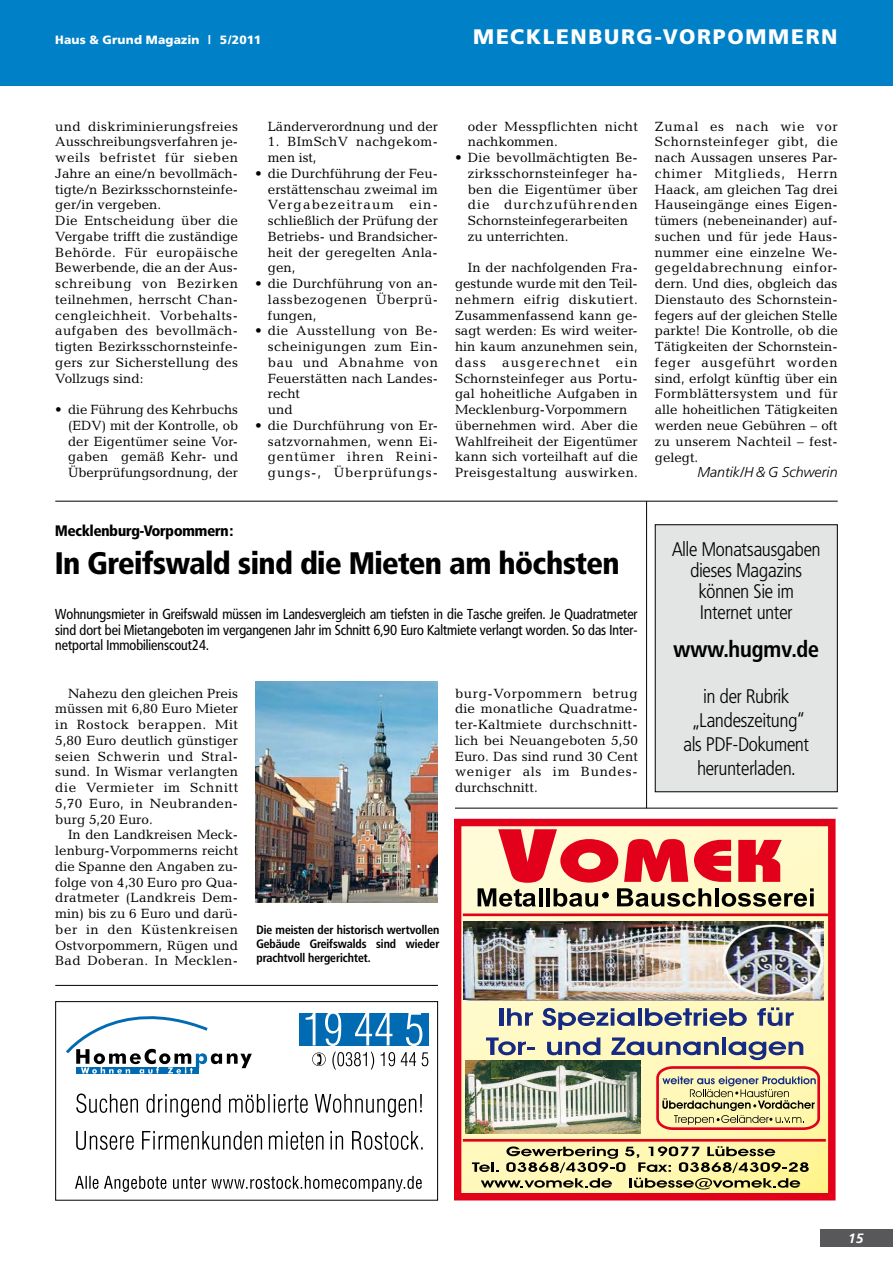
<style>
.page{position:relative;width:893px;height:1263px;background:#fff}
.page>*{position:absolute;margin:0;border:0;box-sizing:border-box;transform-origin:0 0}
.t1{font:900 30.75px "Frutiger Condensed BQ";color:#000}
.t2{font:700 22.5px "Frutiger Condensed BQ";color:#000}
.t3{font:900 21px "Frutiger";letter-spacing:.08em;color:#fff}
.t4{font:300 19.5px/21px "Frutiger Condensed BQ";color:#000;text-align:center}
.t5{font:900 15px "Frutiger Condensed BQ";color:#000}
.t6{font:14.25px/15.8px "Frutiger Condensed BQ";color:#000;text-align:justify}
.t7{font:italic 300 14.25px "Frutiger";color:#000}
.t8{font:13.5px/15.8px "Candida";letter-spacing:.015em;color:#000;text-align:justify}
.t9{font:italic 700 13.5px "Frutiger";color:#fff}
.t10{font:700 12px/14.2px "Frutiger Condensed BQ";color:#000;text-align:justify}
.t11{font:900 12px "Frutiger";letter-spacing:.015em;color:#fff}
</style>
<div class="page">
<div style="left:821px;top:1229px;width:72px;height:17px;background:#58585a"></div>
<div style="left:0;top:0;width:893px;height:85px;background:#0081c7"></div>
<svg style="left:312px;top:1052px;width:116px;height:18px"></svg>
<div style="left:299px;top:1013px;width:130px;height:32px;background:#006ab3"></div>
<svg style="left:306px;top:1013px;width:116px;height:33px"></svg>
<svg style="left:330px;top:1131px;width:93px;height:19px"></svg>
<svg style="left:269px;top:1131px;width:54px;height:19px"></svg>
<svg style="left:76px;top:1131px;width:186px;height:19px"></svg>
<svg style="left:76px;top:1093px;width:346px;height:24px"></svg>
<svg style="left:66px;top:1016px;width:186px;height:58px"></svg>
<svg style="left:75px;top:1176px;width:347px;height:16px"></svg>
<div style="left:55px;top:1001px;width:383px;height:199px;border:1px solid #000"></div>
<svg style="left:462px;top:827px;width:365px;height:365px;background:#f9f0ba"></svg>
<div style="left:454px;top:819px;width:381px;height:381px;border:7px solid #e2001a"></div>
<svg style="left:472px;top:1146px;width:337px;height:43px;background:#c1bb84"></svg>
<hr style="left:463px;top:1139px;width:363px;height:2px;background:#e2001a">
<svg style="left:478px;top:829px;width:336px;height:78px;background:#dd907f"></svg>
<hr style="left:463px;top:913px;width:366px;height:3px;background:#e2001a">
<hr style="left:499px;top:1008px;width:4px;height:18px;background:#162983">
<svg style="left:507px;top:1008px;width:26px;height:18px"></svg>
<svg style="left:542px;top:1008px;width:93px;height:22px;background:#a6aaab"></svg>
<hr style="left:638px;top:1008px;width:4px;height:18px;background:#162983">
<svg style="left:645px;top:1008px;width:102px;height:18px;background:#9499a3"></svg>
<svg style="left:757px;top:1007px;width:37px;height:19px"></svg>
<svg style="left:486px;top:1037px;width:49px;height:18px"></svg>
<svg style="left:547px;top:1037px;width:53px;height:18px"></svg>
<img style="left:464px;top:922px;width:360px;height:78px">
<img style="left:466px;top:1060px;width:174px;height:74px">
<svg style="left:611px;top:1037px;width:210px;height:94px;background:#cbbc99"></svg>
<img style="left:255px;top:682px;width:183px;height:220px">
<div style="left:655px;top:525px;width:182px;height:267px;background:#e3e4e4"></div>
<div style="left:655px;top:524px;width:183px;height:268px;border:1px solid #000"></div>
<hr style="left:55px;top:501px;width:783px;height:1px;background:#000">
<hr style="left:55px;top:985px;width:383px;height:1px;background:#000">
<hr style="left:455px;top:808px;width:383px;height:1px;background:#000">
<hr style="left:646px;top:501px;width:1px;height:307px;background:#000">
<p class="t11" style="left:55px;top:33px;width:207px">HAUS &amp; GRUND MAGAZIN | 5/2011</p>
<h3 class="t3" style="left:473px;top:24px;width:366px">MECKLENBURG-VORPOMMERN</h3>
<p class="t8" style="left:55px;top:118px;width:184px;text-align:left">und diskriminierungsfreies<br>Ausschreibungsverfahren je&shy;weils befristet für sieben<br>Jahre an eine/n bevollmäch&shy;tigte/n Bezirksschornsteinfe&shy;ger/in vergeben.<br>Die Entscheidung über die<br>Vergabe trifft die zuständige<br>Behörde. Für europäische<br>Bewerbende, die an der Aus&shy;schreibung von Bezirken teilnehmen, herrscht Chan&shy;cengleichheit. Vorbehalts&shy;aufgaben des bevollmäch&shy;tigten Bezirksschornsteinfe&shy;gers zur Sicherstellung des<br>Vollzugs sind:</p>
<p class="t8" style="left:68px;top:402px;width:172px;text-indent:-13px">• die Führung des Kehrbuchs (EDV) mit der Kontrolle, ob der Eigentümer seine Vor&shy;gaben gemäß Kehr- und Überprüfungsordnung, der</p>
<p class="t8" style="left:268px;top:118px;width:172px">Länderverordnung und der</p>
<p class="t8" style="left:268px;top:134px;width:171px">1. BImSchV nachgekom&shy;men ist,</p>
<p class="t8" style="left:268px;top:165px;width:172px;text-indent:-13px">• die Durchführung der Feu&shy;erstättenschau zweimal im Vergabezeitraum ein&shy;schließlich der Prüfung der Betriebs- und Brandsicher&shy;heit der geregelten Anla&shy;gen,</p>
<p class="t8" style="left:268px;top:276px;width:172px;text-indent:-13px">• die Durchführung von an&shy;lassbezogenen Überprü&shy;fungen,</p>
<p class="t8" style="left:268px;top:323px;width:172px;text-align:left;text-indent:-13px">• die Ausstellung von Be&shy;scheinigungen zum Ein&shy;bau und Abnahme von<br>Feuerstätten nach Landes&shy;recht<br>und</p>
<p class="t8" style="left:268px;top:417px;width:172px;text-indent:-13px">• die Durchführung von Er&shy;satzvornahmen, wenn Ei&shy;gentümer ihren Reini&shy;gungs-, Überprüfungs-</p>
<p class="t8" style="left:468px;top:118px;width:172px">oder Messpflichten nicht nachkommen.</p>
<p class="t8" style="left:468px;top:150px;width:172px;text-align:left;text-indent:-13px">• Die bevollmächtigten Be&shy;zirksschornsteinfeger ha&shy;ben die Eigentümer über die durchzuführenden<br>Schornsteinfegerarbeiten zu unterrichten.</p>
<p class="t8" style="left:455px;top:260px;width:184px;text-align:left;text-indent:13px">In der nachfolgenden Fra&shy;gestunde wurde mit den Teil&shy;nehmern eifrig diskutiert.<br>Zusammenfassend kann ge&shy;sagt werden: Es wird weiter&shy;hin kaum anzunehmen sein, dass ausgerechnet ein<br>Schornsteinfeger aus Portu&shy;gal hoheitliche Aufgaben in<br>Mecklenburg-Vorpommern übernehmen wird. Aber die<br>Wahlfreiheit der Eigentümer kann sich vorteilhaft auf die<br>Preisgestaltung auswirken.</p>
<p class="t8" style="left:655px;top:118px;width:184px">Zumal es nach wie vor Schornsteinfeger gibt, die nach Aussagen unseres Par&shy;chimer Mitglieds, Herrn Haack, am gleichen Tag drei Hauseingänge eines Eigen&shy;tümers (nebeneinander) auf&shy;suchen und für jede Haus&shy;nummer eine einzelne We&shy;gegeldabrechnung einfor&shy;dern. Und dies, obgleich das Dienstauto des Schornstein&shy;fegers auf der gleichen Stelle parkte! Die Kontrolle, ob die Tätigkeiten der Schornstein&shy;feger ausgeführt worden sind, erfolgt künftig über ein Formblättersystem und für alle hoheitlichen Tätigkeiten werden neue Gebühren – oft zu unserem Nachteil – fest&shy;gelegt.</p>
<p class="t7" style="left:697px;top:464px;width:142px">Mantik/H &amp; G Schwerin</p>
<p class="t5" style="left:55px;top:522px;width:179px">Mecklenburg-Vorpommern:</p>
<h1 class="t1" style="left:55px;top:544px;width:566px">In Greifswald sind die Mieten am höchsten</h1>
<p class="t6" style="left:55px;top:606px;width:584px">Wohnungsmieter in Greifswald müssen im Landesvergleich am tiefsten in die Tasche greifen. Je Quadratmeter sind dort bei Mietangeboten im vergangenen Jahr im Schnitt 6,90 Euro Kaltmiete verlangt worden. So das Inter&shy;netportal Immobilienscout24.</p>
<p class="t8" style="left:55px;top:685px;width:184px;text-indent:13px">Nahezu den gleichen Preis müssen mit 6,80 Euro Mieter in Rostock berappen. Mit 5,80 Euro deutlich günstiger seien Schwerin und Stral&shy;sund. In Wismar verlangten die Vermieter im Schnitt 5,70 Euro, in Neubranden&shy;burg 5,20 Euro.</p>
<p class="t8" style="left:55px;top:827px;width:184px;text-indent:13px">In den Landkreisen Meck&shy;lenburg-Vorpommerns reicht die Spanne den Angaben zu&shy;folge von 4,30 Euro pro Qua&shy;dratmeter (Landkreis Dem&shy;min) bis zu 6 Euro und darü&shy;ber in den Küstenkreisen Ostvorpommern, Rügen und Bad Doberan. In Mecklen-</p>
<p class="t8" style="left:455px;top:685px;width:184px">burg-Vorpommern betrug die monatliche Quadratme&shy;ter-Kaltmiete durchschnitt&shy;lich bei Neuangeboten 5,50<br>Euro. Das sind rund 30 Cent weniger als im Bundes&shy;durchschnitt.</p>
<p class="t10" style="left:256px;top:922px;width:184px">Die meisten der historisch wertvollen Gebäude Greifswalds sind wieder prachtvoll hergerichtet.</p>
<h3 class="t4" style="left:672px;top:539px;width:150px">Alle Monatsausgaben dieses Magazins können Sie im<br>Internet unter</h3>
<h2 class="t2" style="left:674px;top:635px;width:147px">www.hugmv.de</h2>
<h3 class="t4" style="left:683px;top:684px;width:127px;line-height:24px">in der Rubrik „Landeszeitung“ als PDF-Dokument herunterladen.</h3>
<p class="t9" style="left:848px;top:1230px;width:17px">15</p>
</div>
